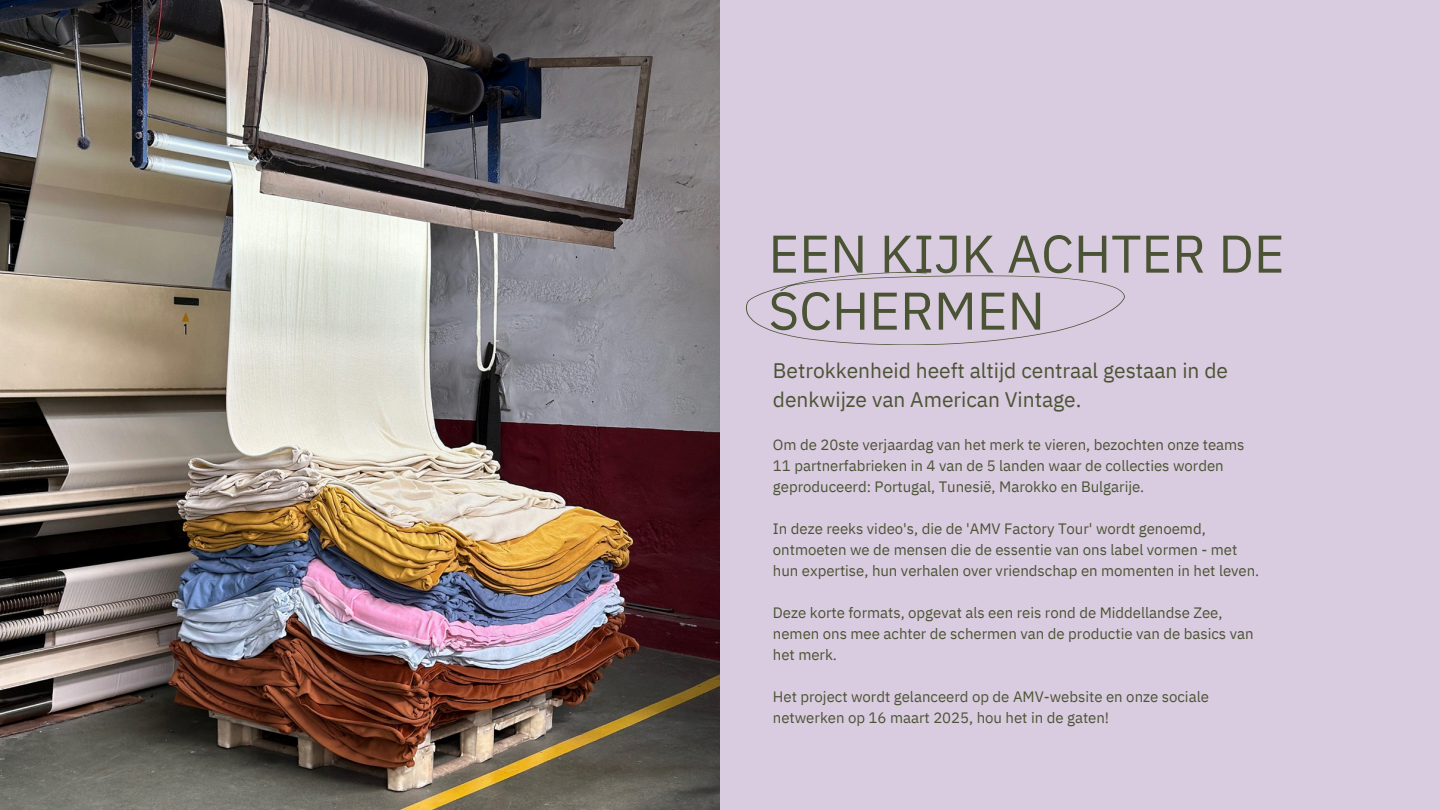
<style>
.page{position:relative;width:1440px;height:810px;background:#dacce0}
.page>*{position:absolute;margin:0;border:0;box-sizing:border-box;transform-origin:0 0}
.t1{font:53px/57px "IBM Plex Sans";color:#4b5335}
.t2{font:21px/29.2px "IBM Plex Sans";color:#4b5335}
.t3{font:15px/21px "IBM Plex Sans";color:#4b5335}
</style>
<div class="page">
<svg style="left:746px;top:272px;width:379px;height:73px"></svg>
<img style="left:0;top:0;width:720px;height:810px">
<p class="t1" style="left:768px;top:224px;width:518px">EEN KIJK ACHTER DE<br>SCHERMEN</p>
<p class="t2" style="left:773px;top:356px;width:457px">Betrokkenheid heeft altijd centraal gestaan in de denkwijze van American Vintage.</p>
<h1 class="t3" style="left:773px;top:433px;width:473px">Om de 20ste verjaardag van het merk te vieren, bezochten onze teams<br>11 partnerfabrieken in 4 van de 5 landen waar de collecties worden geproduceerd: Portugal, Tunesië, Marokko en Bulgarije.</h1>
<h2 class="t3" style="left:773px;top:517px;width:488px">In deze reeks video's, die de 'AMV Factory Tour' wordt genoemd, ontmoeten we de mensen die de essentie van ons label vormen - met hun expertise, hun verhalen over vriendschap en momenten in het leven.</h2>
<p class="t3" style="left:773px;top:601px;width:482px">Deze korte formats, opgevat als een reis rond de Middellandse Zee, nemen ons mee achter de schermen van de productie van de basics van het merk.</p>
<p class="t3" style="left:773px;top:685px;width:438px">Het project wordt gelanceerd op de AMV-website en onze sociale netwerken op 16 maart 2025, hou het in de gaten!</p>
</div>
